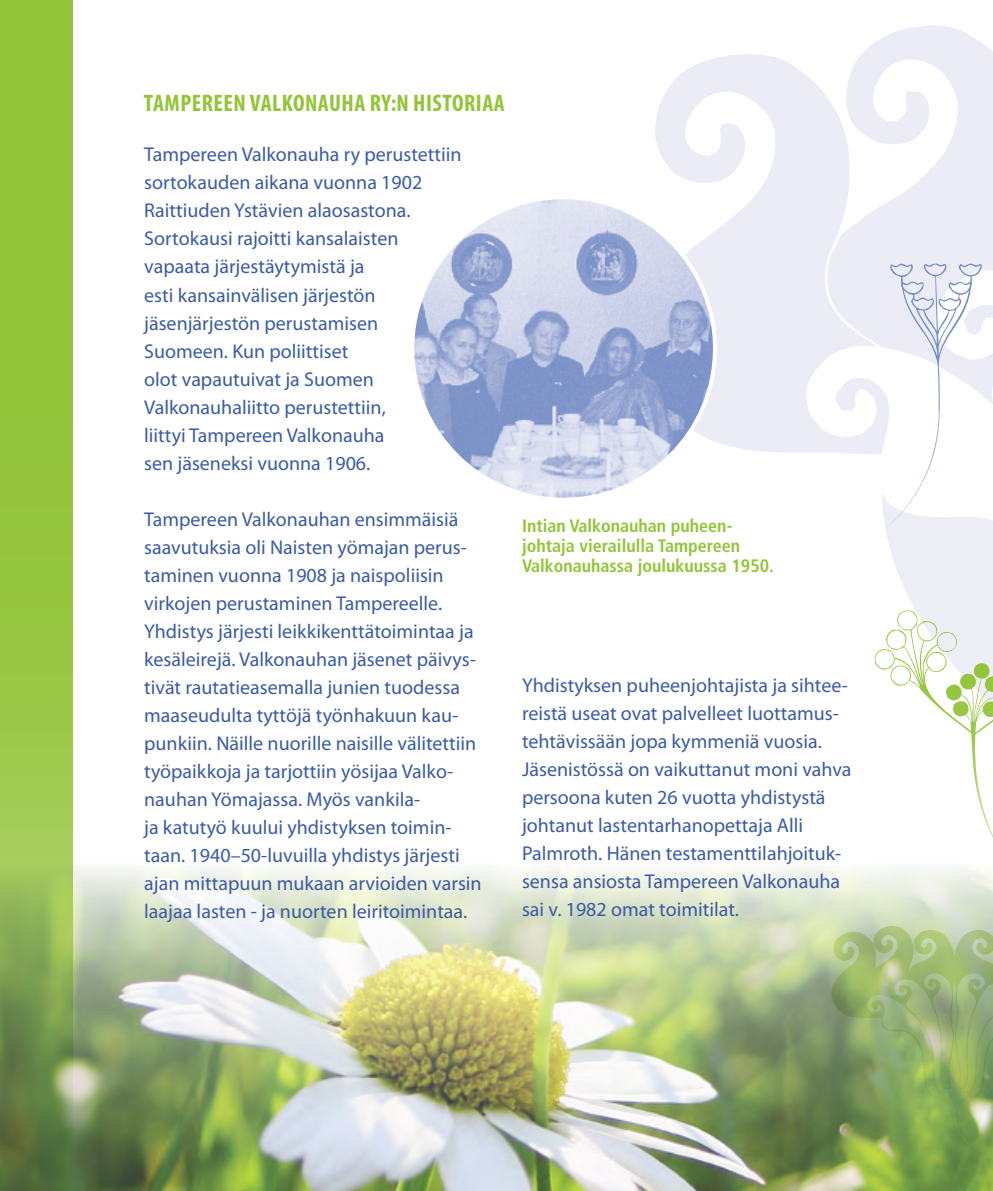
<style>
.page{position:relative;width:993px;height:1191px;background:#fff}
.page>*{position:absolute;margin:0;border:0;box-sizing:border-box;transform-origin:0 0}
.t1{font:700 condensed 24px "Myriad Pro";letter-spacing:.02em;color:#94c43a}
.t2{font:20px/28px "Myriad Pro";color:#3c5ba3}
.t3{font:700 condensed 18px/20px "Frutiger";color:#94c43a}
</style>
<div class="page">
<svg style="left:655px;top:26px;width:337px;height:583px;fill:#ecedf5"></svg>
<svg style="left:874px;top:609px;width:118px;height:227px"></svg>
<svg style="left:883px;top:263px;width:98px;height:267px"></svg>
<img style="left:412px;top:197px;width:302px;height:303px;border-radius:151px">
<svg style="left:0;top:0;width:73px;height:863px;background:#97c53f"></svg>
<img style="left:0;top:863px;width:992px;height:328px">
<p class="t1" style="left:144px;top:88px;width:129px">TAMPEREEN VALKO</p>
<p class="t1" style="left:305px;top:88px;width:26px">NAUHA</p>
<p class="t1" style="left:369px;top:88px;width:84px">RY:N HI STORIAA</p>
<p class="t2" style="left:144px;top:140px;width:319px">Tampereen Valkonauha ry perustettiin sortokauden aikana vuonna 1902<br>Raittiuden Ystävien alaosastona.<br>Sortokausi rajoitti kansalaisten vapaata järjestäytymistä ja<br>esti kansainvälisen järjestön jäsenjärjestön perustamisen<br>Suomeen. Kun poliittiset<br>olot vapautuivat ja Suomen<br>Valkonauhaliitto perustettiin,<br>liittyi Tampereen Valkonauha<br>sen jäseneksi vuonna 1906.</p>
<p class="t2" style="left:144px;top:504px;width:339px">Tampereen Valkonauhan ensimmäisiä saavutuksia oli Naisten yömajan perus&shy;taminen vuonna 1908 ja naispoliisin virkojen perustaminen Tampereelle.<br>Yhdistys järjesti leikkikenttätoimintaa ja kesäleirejä. Valkonauhan jäsenet päivys&shy;tivät rautatieasemalla junien tuodessa maaseudulta tyttöjä työnhakuun kau&shy;punkiin. Näille nuorille naisille välitettiin työpaikkoja ja tarjottiin yösijaa Valko&shy;nauhan Yömajassa. Myös vankila-<br>ja katutyö kuului yhdistyksen toimin&shy;taan. 1940–50-luvuilla yhdistys järjesti ajan mittapuun mukaan arvioiden varsin laajaa lasten - ja nuorten leiritoimintaa.</p>
<p class="t3" style="left:522px;top:515px;width:253px">Intian Valkonauhan puheen&shy;johtaja vierailulla Tampereen<br>Valkonauhassa joulukuussa 1950.</p>
<p class="t2" style="left:522px;top:671px;width:331px">Yhdistyksen puheenjohtajista ja sihtee&shy;reistä useat ovat palvelleet luottamus&shy;tehtävissään jopa kymmeniä vuosia.<br>Jäsenistössä on vaikuttanut moni vahva persoona kuten 26 vuotta yhdistystä johtanut lastentarhanopettaja Alli Palmroth. Hänen testamenttilahjoituk&shy;sensa ansiosta Tampereen Valkonauha sai v. 1982 omat toimitilat.</p>
</div>
